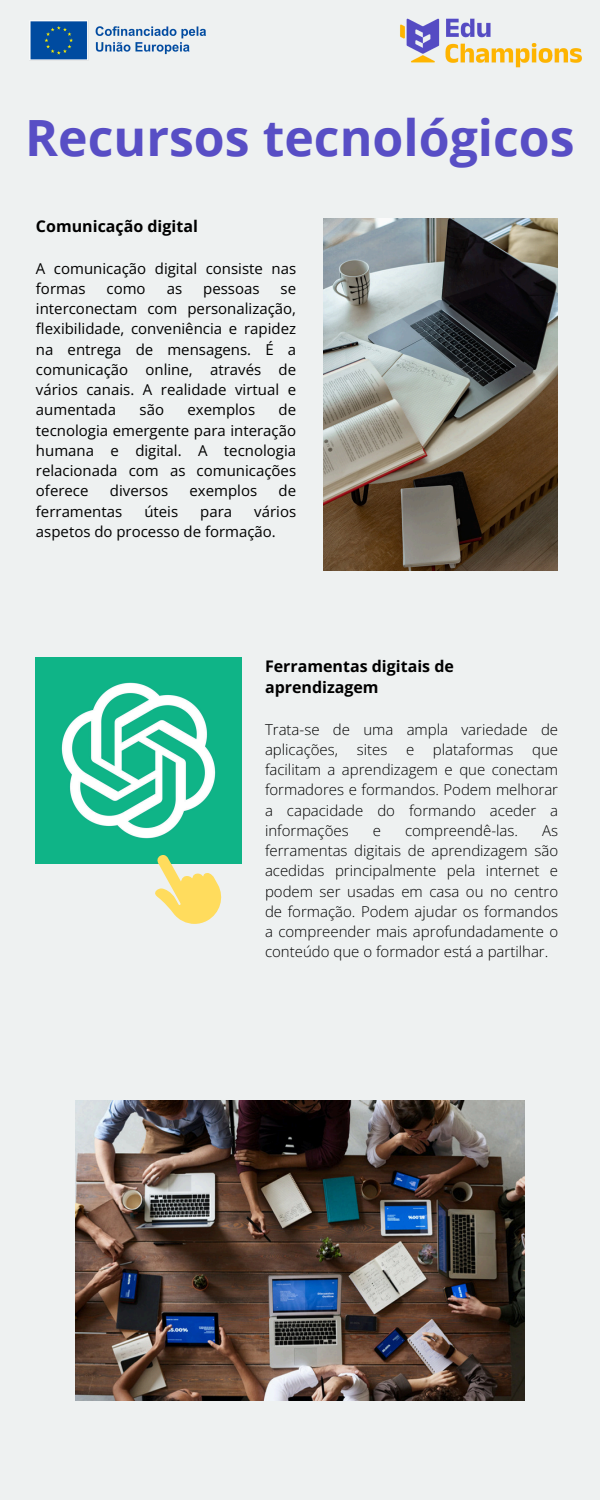
<style>
.page{position:relative;width:600px;height:1500px;background:#eef1f1}
.page>*{position:absolute;margin:0;border:0;box-sizing:border-box;transform-origin:0 0}
.t1{font:700 50px "Open Sans";color:#584ec5}
.t2{font:700 16px/21.8px "Open Sans";color:#000}
.t3{font:300 15px/20.2px "Open Sans";color:#000;text-align:justify}
.t4{font:15px/20.2px "Open Sans";color:#000}
</style>
<div class="page">
<img style="left:400px;top:18px;width:182px;height:50px">
<img style="left:324px;top:218px;width:234px;height:352px">
<img style="left:75px;top:1100px;width:450px;height:300px">
<img style="left:36px;top:658px;width:205px;height:205px">
<svg style="left:155px;top:855px;width:66px;height:69px"></svg>
<img style="left:30px;top:20px;width:176px;height:41px">
<p class="t1" style="left:25px;top:102px;width:551px">Recursos tecnológicos</p>
<p class="t2" style="left:36px;top:215px;width:163px">Comunicação digital</p>
<p class="t4" style="left:36px;top:258px;width:262px">A comunicação digital consiste nas formas</p>
<p class="t4" style="left:36px;top:278px;width:262px;text-align:justify;text-indent:245px">se interconectam com personalização, flexibilidade, conveniência e rapidez na entrega de mensagens. É a comunicação online, através de vários canais. A realidade virtual e aumentada</p>
<p class="t4" style="left:107px;top:278px;width:41px">como</p>
<p class="t4" style="left:167px;top:278px;width:17px">as</p>
<p class="t4" style="left:203px;top:278px;width:58px">pessoas</p>
<p class="t4" style="left:36px;top:400px;width:262px;text-align:justify;text-indent:243px">de tecnologia emergente para interação humana e digital. A tecnologia relacionada com as comunicações oferece</p>
<p class="t4" style="left:140px;top:400px;width:26px">são</p>
<p class="t4" style="left:187px;top:400px;width:69px">exemplos</p>
<p class="t4" style="left:110px;top:481px;width:60px">diversos</p>
<p class="t4" style="left:190px;top:481px;width:69px">exemplos</p>
<p class="t4" style="left:279px;top:481px;width:19px">de</p>
<p class="t4" style="left:36px;top:501px;width:88px">ferramentas</p>
<p class="t4" style="left:144px;top:501px;width:35px">úteis</p>
<p class="t4" style="left:200px;top:501px;width:33px">para</p>
<p class="t4" style="left:36px;top:501px;width:262px;text-indent:218px">vários aspetos do processo de formação.</p>
<p class="t2" style="left:265px;top:655px;width:190px">Ferramentas digitais de aprendizagem</p>
<h2 class="t3" style="left:265px;top:719px;width:295px">Trata-se de uma ampla variedade de aplicações, sites e plataformas que facilitam a aprendizagem e que conectam formadores e formandos. Podem melhorar a capacidade do formando aceder a informações</h2>
<h2 class="t3" style="left:373px;top:820px;width:10px">e</h2>
<h2 class="t3" style="left:405px;top:820px;width:115px">compreendê-las.</h2>
<h2 class="t3" style="left:265px;top:820px;width:295px;text-indent:277px">As ferramentas digitais de aprendizagem são acedidas principalmente pela internet e podem ser usadas em casa ou no centro de formação. Podem ajudar os formandos a compreender mais aprofundadamente o conteúdo que o formador está a partilhar.</h2>
</div>
